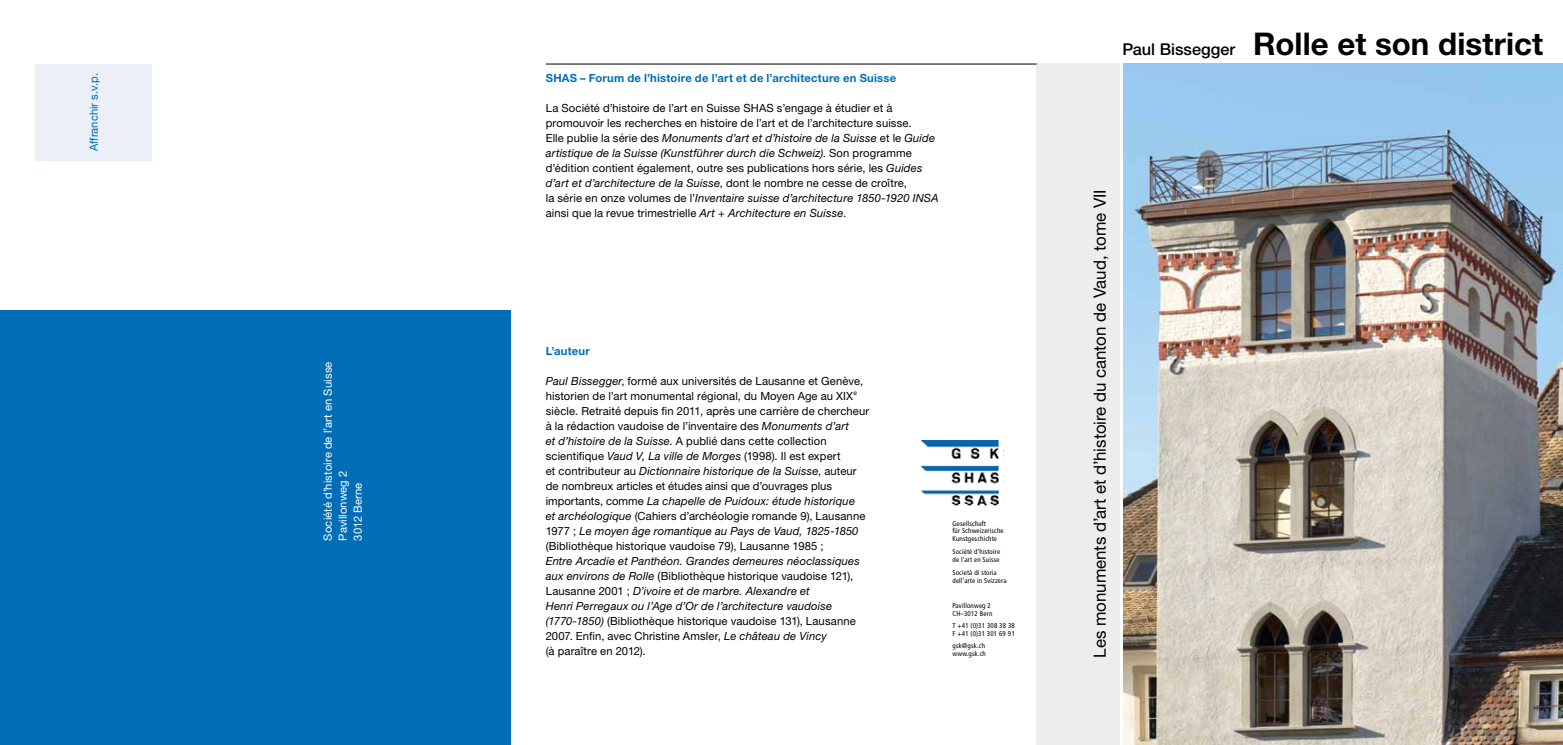
<style>
.page{position:relative;width:1563px;height:745px;background:#fff}
.page>*{position:absolute;margin:0;border:0;box-sizing:border-box;transform-origin:0 0}
.t1{font:700 31.25px "Helvetica Neue";color:#000}
.t2{font:16.88px "Helvetica Neue";letter-spacing:-.005em;color:#000}
.t3{font:11.25px/15px "Helvetica Neue";letter-spacing:.01em;color:#000}
.t4{font:italic 11.25px/15px "Helvetica Neue";letter-spacing:.015em;color:#000}
.t5{font:700 11.25px "Helvetica Neue";letter-spacing:.02em;color:#006eb6}
.t6{font:11.25px/15px "Helvetica Neue";letter-spacing:.01em;color:#fff}
.t7{font:11.25px "Helvetica Neue";color:#006eb6}
.t8{font:condensed 7px/7.8px "Frutiger";letter-spacing:.02em;color:#000}
.s1{font-style:italic}
.s2{font-style:normal}
.s3{font-weight:500;font-size:16.25px}
</style>
<div class="page">
<div style="left:0;top:310px;width:510px;height:434px;background:#006eb6"></div>
<div style="left:35px;top:64px;width:116px;height:96px;background:#eaeff8"></div>
<div style="left:1036px;top:64px;width:84px;height:680px;background:#eceded"></div>
<hr style="left:546px;top:64px;width:490px;height:1px;background:#000">
<img style="left:922px;top:440px;width:78px;height:66px">
<img style="left:1123px;top:64px;width:440px;height:680px">
<p class="t7" style="left:87px;top:151px;width:79px;rotate:-90deg">Affranchir s.v.p.</p>
<p class="t6" style="left:320px;top:540px;width:180px;rotate:-90deg">Société d’histoire de l’art en Suisse<br>Pavillonweg 2<br>3012 Berne</p>
<p class="t5" style="left:546px;top:70px;width:352px">SHAS – Forum de l’histoire de l’art et de l’architecture en Suisse</p>
<p class="t3" style="left:546px;top:100px;width:394px">La Société d’histoire de l’art en Suisse SHAS s’engage à étudier et à promouvoir les recherches en histoire de l’art et de l’architecture suisse.<br>Elle publie la série des <span class="s1">Monuments d’art et d’histoire de la Suisse</span> et le <span class="s1">Guide artistique de la Suisse (Kunstführer durch die Schweiz)</span>. Son programme d’édition contient également, outre ses publications hors série, les <span class="s1">Guides d’art et d’architecture de la Suisse</span>, dont le nombre ne cesse de croître,<br>la série en onze volumes de l’<span class="s1">Inventaire suisse d’architecture 1850-1920 INSA </span>ainsi que la revue trimestrielle <span class="s1">Art + Architecture en Suisse</span>.</p>
<p class="t5" style="left:546px;top:343px;width:45px">L’auteur</p>
<p class="t3" style="left:546px;top:373px;width:325px"><span class="s1">Paul Bissegger</span>, formé aux universités de Lausanne et Genève, historien de l’art monumental régional, du Moyen Age au XIX<sup>e </sup>siècle. Retraité depuis fin 2011, après une carrière de chercheur à la rédaction vaudoise de l’inventaire des <span class="s1">Monuments d’art<br>et d’histoire de la Suisse</span>. A publié dans cette collection scientifique <span class="s1">Vaud V, La ville de Morges</span> (1998). Il est expert<br>et contributeur au <span class="s1">Dictionnaire historique de la Suisse</span>, auteur de nombreux articles et études ainsi que d’ouvrages plus importants, comme <span class="s1">La chapelle de Puidoux: étude historique<br>et archéologique</span> (Cahiers d’archéologie romande 9), Lausanne 1977 ; <span class="s1">Le moyen âge romantique au Pays de Vaud, 1825-1850 </span>(Bibliothèque historique vaudoise 79), Lausanne 1985 ;</p>
<p class="t4" style="left:546px;top:553px;width:316px">Entre Arcadie et Panthéon. Grandes demeures néoclassiques aux environs de Rolle <span class="s2">(Bibliothèque historique vaudoise 121), Lausanne 2001 ;</span> D’ivoire et de marbre. Alexandre et<br>Henri Perregaux ou l’Age d’Or de l’architecture vaudoise (1770-1850) <span class="s2">(Bibliothèque historique vaudoise 131), Lausanne 2007. Enfin, avec Christine Amsler,</span> Le château de Vincy<br><span class="s2">(à paraître en 2012).</span></p>
<p class="t8" style="left:952px;top:519px;width:53px">Gesellschaft<br>für Schweizerische<br>Kunstgeschichte</p>
<p class="t8" style="left:952px;top:547px;width:49px">Société d‘histoire de l‘art en Suisse</p>
<p class="t8" style="left:952px;top:568px;width:56px">Società di storia dell‘arte in Svizzera</p>
<p class="t8" style="left:952px;top:601px;width:41px">Pavillonweg 2<br>CH–3012 Bern</p>
<p class="t8" style="left:952px;top:621px;width:64px">T +41 (0)31 308 38 38<br>F +41 (0)31 301 69 91</p>
<p class="t8" style="left:952px;top:641px;width:35px">gsk@gsk.ch www.gsk.ch</p>
<h1 class="t1" style="left:1122px;top:24px;width:422px"><span class="s3">Paul Bissegger</span> Rolle et son district</h1>
<h2 class="t2" style="left:1089px;top:657px;width:469px;rotate:-90deg">Les monuments d’art et d’histoire du canton de Vaud, tome VII</h2>
</div>
